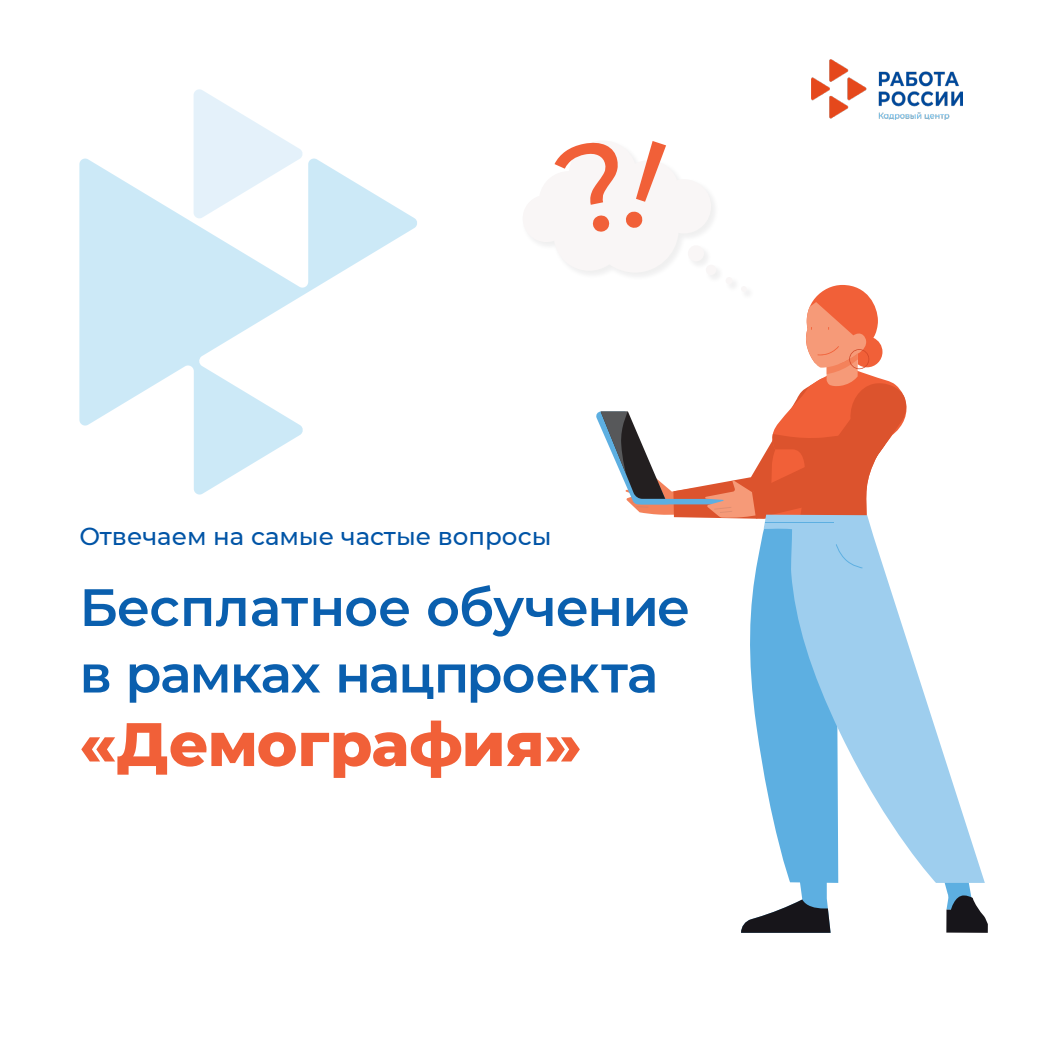
<style>
.page{position:relative;width:1042px;height:1042px;background:#fff}
.page>*{position:absolute;margin:0;border:0;box-sizing:border-box;transform-origin:0 0}
.t1{font:800 61.25px "Montserrat";color:#f16038}
.t2{font:600 52.5px/66.5px "Montserrat";letter-spacing:-.02em;color:#0a5fae}
.t3{font:500 24.5px "Montserrat";color:#0154a6}
</style>
<div class="page">
<img style="left:811px;top:60px;width:151px;height:59px">
<svg style="left:79px;top:157px;width:338px;height:338px"></svg>
<svg style="left:194px;top:89px;width:109px;height:131px"></svg>
<div style="left:706px;top:265px;width:10px;height:10px;background:#f9f6f6;border-radius:50%"></div>
<div style="left:725px;top:277px;width:7px;height:7px;background:#f9f6f6;border-radius:50%"></div>
<svg style="left:532px;top:141px;width:179px;height:132px"></svg>
<svg style="left:944px;top:883px;width:44px;height:50px"></svg>
<svg style="left:907px;top:641px;width:78px;height:242px"></svg>
<svg style="left:596px;top:285px;width:311px;height:648px"></svg>
<p class="t3" style="left:79px;top:519px;width:473px">Отвечаем на самые частые вопросы</p>
<p class="t2" style="left:79px;top:572px;width:612px">Бесплатное обучение в рамках нацпроекта</p>
<p class="t1" style="left:79px;top:699px;width:504px">«Демография»</p>
</div>
